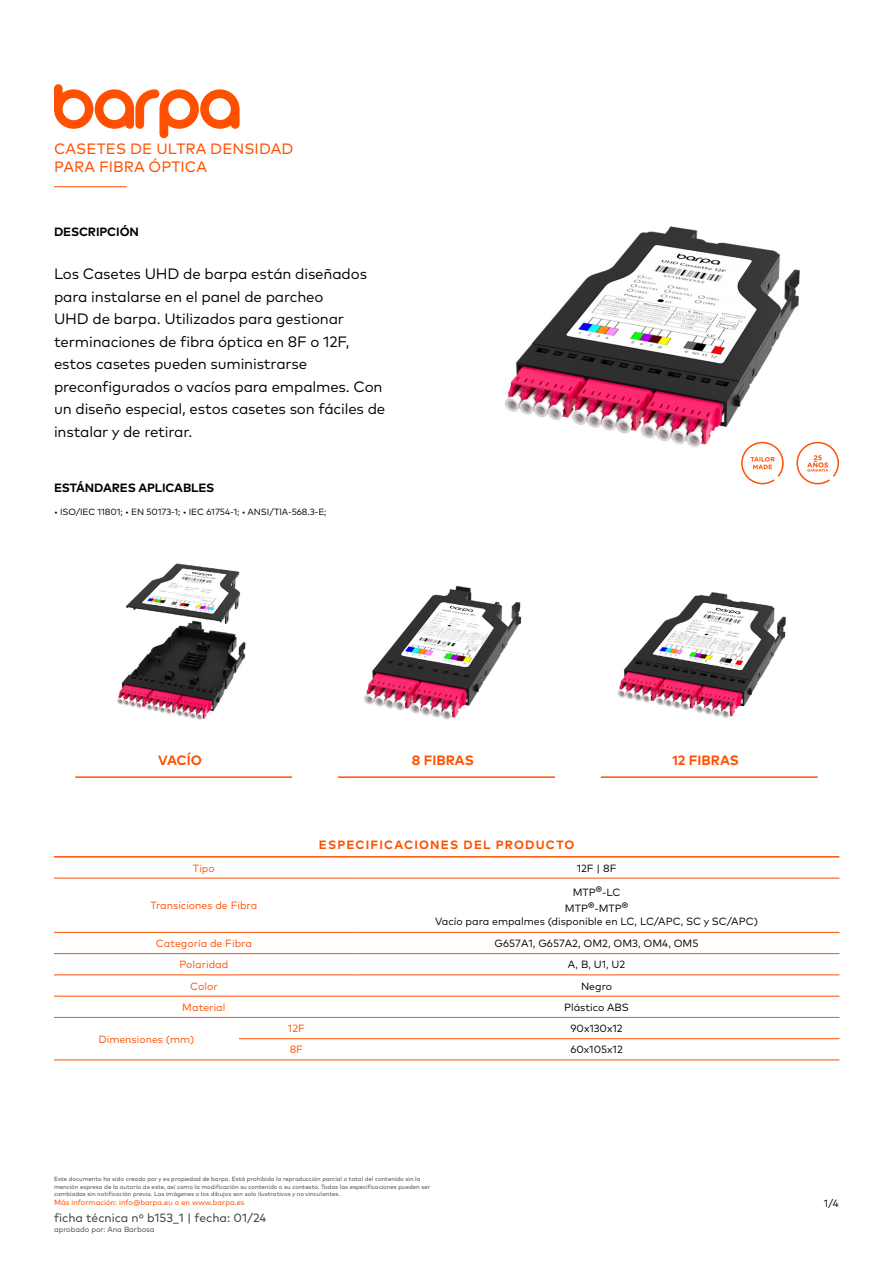
<style>
.page{position:relative;width:893px;height:1263px;background:#fff}
.page>*{position:absolute;margin:0;border:0;box-sizing:border-box;transform-origin:0 0}
.t1{font:15px/22.5px "Mark Pro";letter-spacing:-.01em;color:#000}
.t2{font:15px/18px "Mark Pro";letter-spacing:.005em;color:#fe5000}
.t3{font:700 13.5px "Mark Pro";color:#fe5000}
.t4{font:12px "Mark Pro";color:#3b4544}
.t5{font:700 12px "Mark Pro";letter-spacing:-.01em;color:#000}
.t6{font:700 12px "Mark Pro";letter-spacing:.1em;color:#fe5000}
.t7{font:10.5px/16.2px "Mark Pro";color:#000;text-align:center}
.t8{font:10.5px "Mark Pro";color:#fe5000}
.t9{font:9px "Mark Pro";letter-spacing:-.01em;color:#000}
.t10{font:7.5px "Mark Pro";color:#fe5000}
.t11{font:7.5px "Mark Pro";color:#3b4544}
.t12{font:6px/7.5px "Mark Pro";color:#4a4a49}
.s1{font-size:13.5px}
</style>
<div class="page">
<svg style="left:54px;top:84px;width:186px;height:54px"></svg>
<hr style="left:54px;top:186px;width:73px;height:1px;background:#fe5000">
<img style="left:505px;top:226px;width:315px;height:221px">
<img style="left:364px;top:585px;width:158px;height:135px">
<img style="left:617px;top:592px;width:169px;height:126px">
<img style="left:117px;top:563px;width:129px;height:157px">
<svg style="left:741px;top:442px;width:43px;height:42px"></svg>
<hr style="left:601px;top:776px;width:217px;height:2px;background:#fe5000">
<hr style="left:338px;top:776px;width:217px;height:2px;background:#fe5000">
<hr style="left:75px;top:776px;width:217px;height:2px;background:#fe5000">
<hr style="left:54px;top:878px;width:185px;height:1px;background:#fe5000">
<hr style="left:239px;top:878px;width:115px;height:1px;background:#fe5000">
<hr style="left:354px;top:878px;width:485px;height:1px;background:#fe5000">
<hr style="left:54px;top:932px;width:185px;height:1px;background:#fe5000">
<hr style="left:239px;top:932px;width:115px;height:1px;background:#fe5000">
<hr style="left:354px;top:932px;width:485px;height:1px;background:#fe5000">
<hr style="left:54px;top:953px;width:185px;height:1px;background:#fe5000">
<hr style="left:239px;top:953px;width:115px;height:1px;background:#fe5000">
<hr style="left:354px;top:953px;width:485px;height:1px;background:#fe5000">
<hr style="left:54px;top:975px;width:185px;height:1px;background:#fe5000">
<hr style="left:239px;top:975px;width:115px;height:1px;background:#fe5000">
<hr style="left:354px;top:975px;width:485px;height:1px;background:#fe5000">
<hr style="left:54px;top:996px;width:185px;height:1px;background:#fe5000">
<hr style="left:239px;top:996px;width:115px;height:1px;background:#fe5000">
<hr style="left:54px;top:1017px;width:185px;height:1px;background:#fe5000">
<hr style="left:239px;top:1017px;width:115px;height:1px;background:#fe5000">
<hr style="left:239px;top:1038px;width:115px;height:1px;background:#fe5000">
<hr style="left:54px;top:1060px;width:185px;height:1px;background:#fe5000">
<hr style="left:239px;top:1060px;width:115px;height:1px;background:#fe5000">
<hr style="left:354px;top:996px;width:485px;height:1px;background:#fe5000">
<hr style="left:354px;top:1017px;width:485px;height:1px;background:#fe5000">
<hr style="left:354px;top:1038px;width:485px;height:1px;background:#fe5000">
<hr style="left:354px;top:1060px;width:485px;height:1px;background:#fe5000">
<hr style="left:54px;top:856px;width:185px;height:1px;background:#fe5000">
<hr style="left:239px;top:856px;width:115px;height:1px;background:#fe5000">
<hr style="left:354px;top:856px;width:485px;height:1px;background:#fe5000">
<svg style="left:796px;top:442px;width:43px;height:42px"></svg>
<h1 class="t2" style="left:54px;top:139px;width:241px">CASETES DE ULTRA DENSIDAD<br>PARA FIBRA ÓPTICA</h1>
<h3 class="t5" style="left:54px;top:222px;width:86px">DESCRIPCIÓN</h3>
<p class="t1" style="left:54px;top:261px;width:333px">Los Casetes UHD de barpa están diseñados para instalarse en el panel de parcheo<br>UHD de barpa. Utilizados para gestionar terminaciones de fibra óptica en 8F o 12F, estos casetes pueden suministrarse preconfigurados o vacíos para empalmes. Con un diseño especial, estos casetes son fáciles de instalar y de retirar.</p>
<h3 class="t5" style="left:54px;top:479px;width:162px">ESTÁNDARES APLICABLES</h3>
<h3 class="t9" style="left:54px;top:505px;width:274px">• ISO/IEC 11801; • EN 50173-1; • IEC 61754-1; • ANSI/TIA-568.3-E;</h3>
<h2 class="t3" style="left:158px;top:750px;width:45px">VACÍO</h2>
<h2 class="t3" style="left:412px;top:750px;width:63px">8 FIBRAS</h2>
<h2 class="t3" style="left:672px;top:750px;width:68px">12 FIBRAS</h2>
<h3 class="t6" style="left:319px;top:835px;width:257px">ESPECIFICACIONES DEL PRODUCTO</h3>
<h3 class="t8" style="left:193px;top:860px;width:23px">Tipo</h3>
<h3 class="t7" style="left:577px;top:859px;width:41px">12F | 8F</h3>
<h3 class="t8" style="left:150px;top:898px;width:108px">Transiciones de Fibra</h3>
<h3 class="t7" style="left:565px;top:883px;width:65px">MTP<span class="s1">®</span>-LC<br>MTP<span class="s1">®</span>-MTP<span class="s1">®</span></h3>
<h3 class="t7" style="left:435px;top:912px;width:324px">Vacío para empalmes (disponible en LC, LC/APC, SC y SC/APC)</h3>
<h3 class="t8" style="left:156px;top:935px;width:98px">Categoría de Fibra</h3>
<h3 class="t7" style="left:495px;top:934px;width:205px">G657A1, G657A2, OM2, OM3, OM4, OM5</h3>
<h3 class="t8" style="left:179px;top:957px;width:50px">Polaridad</h3>
<h3 class="t7" style="left:568px;top:956px;width:59px">A, B, U1, U2</h3>
<h3 class="t8" style="left:190px;top:978px;width:29px">Color</h3>
<h3 class="t7" style="left:581px;top:977px;width:33px">Negro</h3>
<h3 class="t8" style="left:182px;top:999px;width:45px">Material</h3>
<h3 class="t7" style="left:564px;top:998px;width:66px">Plástico ABS</h3>
<h3 class="t8" style="left:98px;top:1031px;width:98px">Dimensiones (mm)</h3>
<h3 class="t8" style="left:288px;top:1020px;width:18px">12F</h3>
<h3 class="t7" style="left:570px;top:1019px;width:54px">90x130x12</h3>
<h3 class="t8" style="left:290px;top:1042px;width:15px">8F</h3>
<h3 class="t7" style="left:570px;top:1041px;width:54px">60x105x12</h3>
<p class="t12" style="left:54px;top:1175px;width:378px">Este documento ha sido creado por y es propiedad de barpa. Está prohibida la reproducción parcial o total del contenido sin la mención expresa de la autoría de este, así como la modificación su contenido o su contexto. Todas las especificaciones pueden ser cambiadas sin notificación previa. Las imágenes o los dibujos son solo ilustrativos y no vinculantes.</p>
<p class="t10" style="left:54px;top:1197px;width:192px">Más información: info@barpa.eu o en www.barpa.es</p>
<h3 class="t7" style="left:824px;top:1194px;width:17px">1/4</h3>
<h3 class="t4" style="left:54px;top:1208px;width:214px">ficha técnica nº b153_1 | fecha: 01/24</h3>
<p class="t11" style="left:54px;top:1224px;width:102px">aprobado por: Ana Barbosa</p>
</div>
